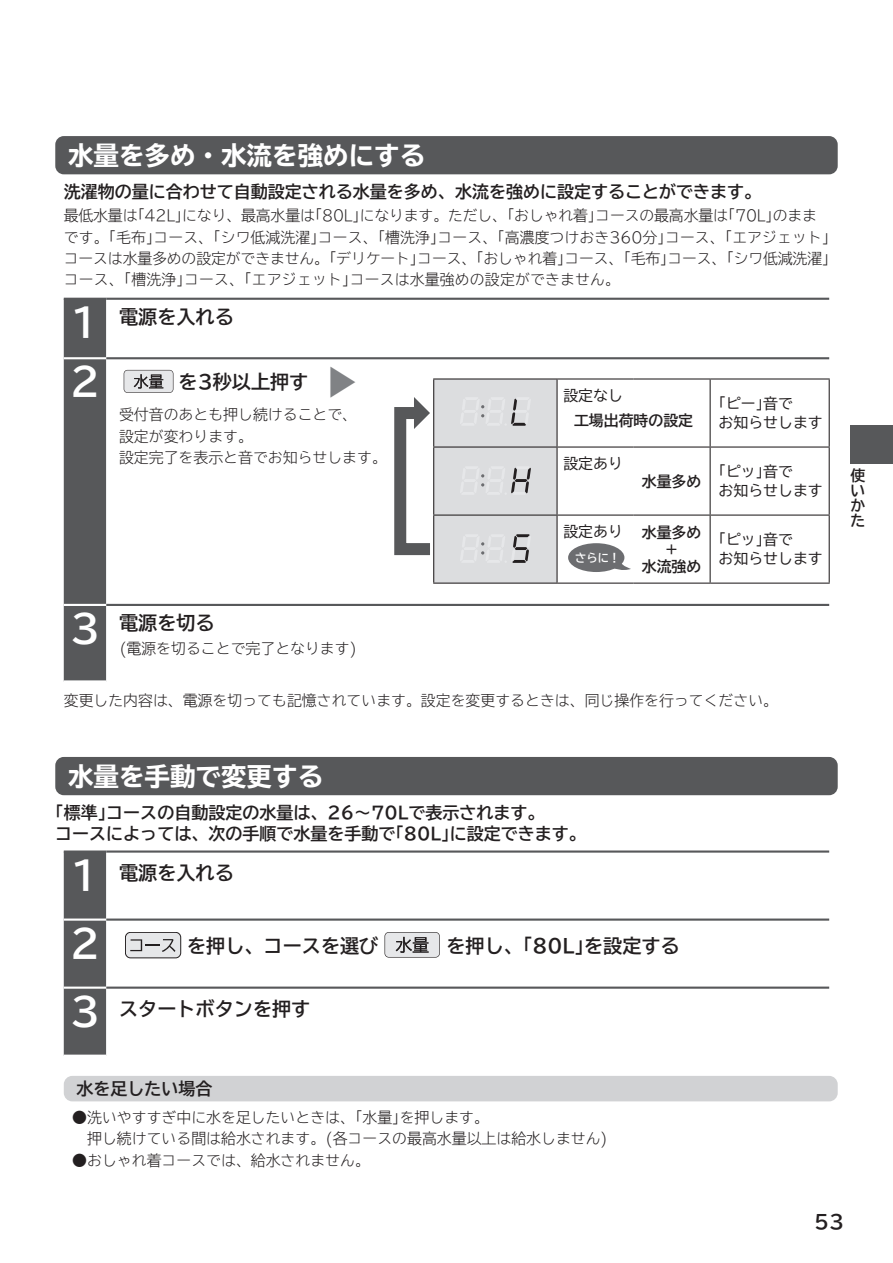
<style>
.page{position:relative;width:893px;height:1263px;background:#fff}
.page>*{position:absolute;margin:0;border:0;box-sizing:border-box;transform-origin:0 0}
.t1{font:700 38.25px "TBUD Go Std";color:#fff}
.t2{font:700 29.7px "TBUD Go Std";color:#808285;scale:1.2 1}
.t3{font:700 expanded 25.5px "TBUD Go Std";color:#fff}
.t4{font:700 19.2px "TBUD Go Std";color:#231f20}
.t5{font:700 16.95px/21.3px "TBUD Go Std";color:#231f20}
.t6{font:300 14.85px/21.3px "TBUD Go Std Super";color:#231f20}
.t7{font:14.85px/19.2px "TBUD Go Std";color:#231f20}
.t8{font:700 14.85px/14.9px "TBUD Go Std";color:#231f20;text-align:justify}
.t9{font:11.25px "TBUD Go Std Bold 90 pv RKSJ H";color:#fff}
.s1{font-size:38.25px;color:#fff}
</style>
<div class="page">
<div style="left:850px;top:425px;width:43px;height:38px;background:#57585a"></div>
<div style="left:64px;top:300px;width:42px;height:380px;background:#57585a"></div>
<svg style="left:106px;top:300px;width:723px;height:381px"></svg>
<hr style="left:64px;top:357px;width:42px;height:2px;background:#fff">
<hr style="left:64px;top:604px;width:42px;height:2px;background:#fff">
<hr style="left:106px;top:357px;width:315px;height:2px;background:#57585a">
<hr style="left:421px;top:357px;width:408px;height:2px;background:#57585a">
<hr style="left:106px;top:604px;width:315px;height:2px;background:#57585a">
<hr style="left:421px;top:604px;width:408px;height:2px;background:#57585a">
<hr style="left:64px;top:298px;width:42px;height:2px;background:#57585a">
<hr style="left:106px;top:298px;width:315px;height:2px;background:#57585a">
<hr style="left:421px;top:298px;width:408px;height:2px;background:#57585a">
<svg style="left:124px;top:370px;width:49px;height:23px"></svg>
<div style="left:55px;top:136px;width:783px;height:38px;background:#57585a;border-radius:9px"></div>
<div style="left:55px;top:757px;width:783px;height:38px;background:#57585a;border-radius:9px"></div>
<div style="left:64px;top:853px;width:42px;height:201px;background:#57585a"></div>
<hr style="left:64px;top:918px;width:42px;height:3px;background:#fff">
<hr style="left:64px;top:986px;width:42px;height:3px;background:#fff">
<hr style="left:106px;top:918px;width:723px;height:3px;background:#57585a">
<hr style="left:106px;top:986px;width:723px;height:3px;background:#57585a">
<hr style="left:64px;top:850px;width:42px;height:3px;background:#57585a">
<hr style="left:106px;top:850px;width:723px;height:3px;background:#57585a">
<div style="left:125px;top:932px;width:56px;height:26px;background:#e6e7e9;border-radius:5px"></div>
<div style="left:125px;top:932px;width:56px;height:26px;border:1px solid #231f20;border-radius:5px"></div>
<svg style="left:130px;top:939px;width:45px;height:13px"></svg>
<svg style="left:385px;top:932px;width:55px;height:25px"></svg>
<div style="left:64px;top:1076px;width:774px;height:25px;background:#d1d2d4;border-radius:9px"></div>
<svg style="left:558px;top:379px;width:271px;height:204px"></svg>
<hr style="left:433px;top:378px;width:124px;height:1px;background:#231f20">
<hr style="left:557px;top:378px;width:77px;height:1px;background:#231f20">
<hr style="left:556px;top:379px;width:2px;height:67px;background:#231f20">
<hr style="left:634px;top:378px;width:76px;height:1px;background:#231f20">
<hr style="left:710px;top:378px;width:120px;height:1px;background:#231f20">
<hr style="left:710px;top:379px;width:1px;height:67px;background:#231f20">
<hr style="left:829px;top:379px;width:1px;height:67px;background:#231f20">
<hr style="left:557px;top:446px;width:77px;height:2px;background:#231f20">
<hr style="left:556px;top:448px;width:2px;height:66px;background:#231f20">
<hr style="left:634px;top:446px;width:76px;height:2px;background:#231f20">
<hr style="left:710px;top:446px;width:120px;height:2px;background:#231f20">
<hr style="left:710px;top:448px;width:1px;height:66px;background:#231f20">
<hr style="left:829px;top:448px;width:1px;height:66px;background:#231f20">
<hr style="left:557px;top:514px;width:77px;height:2px;background:#231f20">
<hr style="left:556px;top:516px;width:2px;height:67px;background:#231f20">
<hr style="left:634px;top:514px;width:76px;height:2px;background:#231f20">
<hr style="left:710px;top:514px;width:120px;height:2px;background:#231f20">
<hr style="left:710px;top:516px;width:1px;height:67px;background:#231f20">
<hr style="left:829px;top:516px;width:1px;height:67px;background:#231f20">
<hr style="left:433px;top:583px;width:124px;height:1px;background:#231f20">
<hr style="left:557px;top:583px;width:77px;height:1px;background:#231f20">
<hr style="left:634px;top:583px;width:76px;height:1px;background:#231f20">
<hr style="left:710px;top:583px;width:120px;height:1px;background:#231f20">
<svg style="left:393px;top:379px;width:164px;height:204px"></svg>
<div style="left:568px;top:543px;width:56px;height:29px;background:#6c6d70;border-radius:50%"></div>
<svg style="left:614px;top:562px;width:17px;height:10px"></svg>
<h3 class="t3" style="left:68px;top:141px;width:359px">水量を多め・水流を強めにする</h3>
<p class="t5" style="left:64px;top:181px;width:699px">洗濯物の量に合わせて自動設定される水量を多め、水流を強めに設定することができます。</p>
<p class="t6" style="left:64px;top:205px;width:767px">最低水量は｢42L｣になり、最高水量は｢80L｣になります。ただし、｢おしゃれ着｣コースの最高水量は｢70L｣のままです。｢毛布｣コース、｢シワ低減洗濯｣コース、｢槽洗浄｣コース、｢高濃度つけおき360分｣コース、｢エアジェット｣コースは水量多めの設定ができません。｢デリケート｣コース、｢おしゃれ着｣コース、｢毛布｣コース、｢シワ低減洗濯｣コース、｢槽洗浄｣コース、｢エアジェット｣コースは水量強めの設定ができません。</p>
<p class="t4" style="left:70px;top:301px;width:165px"><span class="s1">1</span> 電源を入れる</p>
<h1 class="t1" style="left:70px;top:351px;width:32px">2</h1>
<p class="t4" style="left:179px;top:366px;width:150px">を3秒以上押す　</p>
<h2 class="t2" style="left:318px;top:399px;width:31px;rotate:-90deg">▼</h2>
<p class="t6" style="left:119px;top:404px;width:269px">受付音のあとも押し続けることで、<br>設定が変わります。<br>設定完了を表示と音でお知らせします。</p>
<p class="t4" style="left:70px;top:607px;width:146px"><span class="s1">3</span> 電源を切る</p>
<p class="t6" style="left:119px;top:637px;width:240px">(電源を切ることで完了となります)</p>
<p class="t7" style="left:563px;top:385px;width:61px">設定なし</p>
<p class="t8" style="left:574px;top:413px;width:121px">工場出荷時の設定</p>
<p class="t7" style="left:719px;top:394px;width:106px">｢ピー｣音で<br>お知らせします</p>
<p class="t7" style="left:563px;top:453px;width:61px">設定あり</p>
<p class="t7" style="left:563px;top:521px;width:61px">設定あり</p>
<p class="t9" style="left:575px;top:548px;width:46px">さらに！</p>
<p class="t8" style="left:642px;top:474px;width:61px">水量多め</p>
<p class="t7" style="left:719px;top:462px;width:106px">｢ピッ｣音で<br>お知らせします</p>
<p class="t8" style="left:642px;top:524px;width:61px;line-height:17px;text-align:center">水量多め＋<br>水流強め</p>
<p class="t7" style="left:719px;top:530px;width:106px">｢ピッ｣音で<br>お知らせします</p>
<p class="t6" style="left:64px;top:689px;width:716px">変更した内容は、電源を切っても記憶されています。設定を変更するときは、同じ操作を行ってください。</p>
<p class="t8" style="left:850px;top:468px;width:16px">使いかた</p>
<h3 class="t3" style="left:68px;top:762px;width:257px">水量を手動で変更する</h3>
<p class="t5" style="left:55px;top:802px;width:532px">｢標準｣コースの自動設定の水量は、26〜70Lで表示されます。<br>コースによっては、次の手順で水量を手動で｢80L｣に設定できます。</p>
<p class="t4" style="left:70px;top:857px;width:165px"><span class="s1">1</span> 電源を入れる</p>
<h1 class="t1" style="left:70px;top:912px;width:32px">2</h1>
<p class="t4" style="left:187px;top:930px;width:193px">を押し、コースを選び</p>
<p class="t4" style="left:446px;top:930px;width:235px">を押し、｢80L｣を設定する</p>
<p class="t4" style="left:70px;top:993px;width:242px"><span class="s1">3</span> スタートボタンを押す</p>
<p class="t5" style="left:77px;top:1078px;width:138px">水を足したい場合</p>
<p class="t6" style="left:72px;top:1106px;width:537px">●洗いやすすぎ中に水を足したいときは、｢水量｣を押します。<br>　押し続けている間は給水されます。(各コースの最高水量以上は給水しません)</p>
<p class="t6" style="left:72px;top:1149px;width:299px">●おしゃれ着コースでは、給水されません。</p>
<p class="t4" style="left:814px;top:1206px;width:32px">53</p>
</div>
